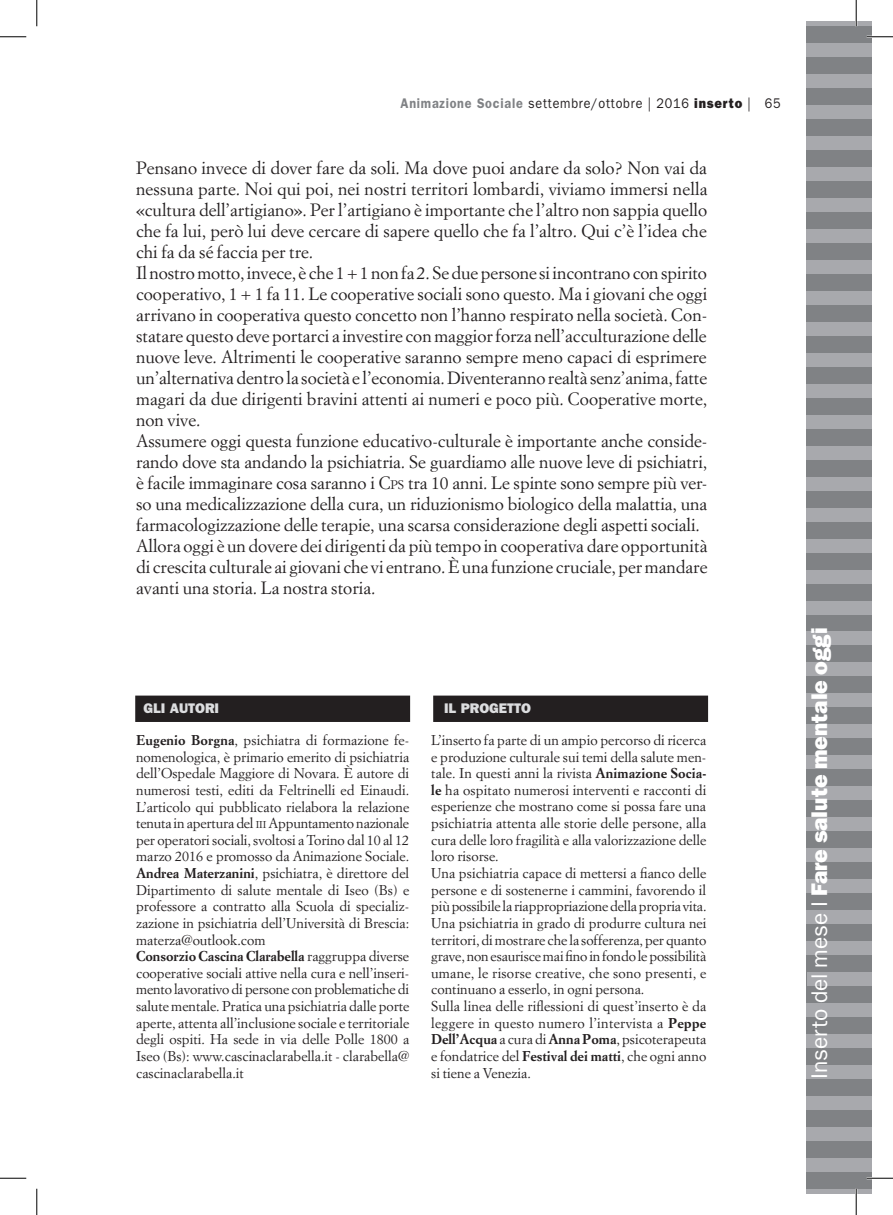
<style>
.page{position:relative;width:893px;height:1215px;background:#fff}
.page>*{position:absolute;margin:0;border:0;box-sizing:border-box;transform-origin:0 0}
.t1{font:22.75px "ITC Franklin Gothic Std Hvy";color:#fff}
.Testo_base{font:17.5px/21px "Simoncini Garamond Std";color:#231f20;text-align:justify}
.testo_note_finali{font:14px/16.6px "Simoncini Garamond Std";color:#231f20;text-align:justify}
.Testo_base-2{font:14px/16.6px "Simoncini Garamond";color:#231f20;text-align:justify}
.t2{font:14px "ITC Franklin Gothic Std";letter-spacing:.06em;color:#231f20;scale:.9 1}
.t3{font:14px "ITC Franklin Gothic Std Hvy";color:#dcdddf}
.s1{font-weight:600;color:#808285}
.s2{font-family:"ITC Franklin Gothic Std Hvy"}
.s3{font-style:inherit}
.s4{font-size:12.25px}
.s5{font-weight:700}
.s6{font-size:9.8px}
.s7{font-family:"ITC Franklin Gothic Std"}
</style>
<div class="page">
<div style="left:806px;top:22px;width:64px;height:1171px;background:#808285"></div>
<hr style="left:806px;top:1189px;width:64px;height:4px;background:#a8a9ad">
<div style="left:806px;top:1158px;width:64px;height:14px;background:#a8a9ad"></div>
<div style="left:806px;top:1127px;width:64px;height:14px;background:#a8a9ad"></div>
<div style="left:806px;top:1096px;width:64px;height:14px;background:#a8a9ad"></div>
<div style="left:806px;top:724px;width:64px;height:14px;background:#a8a9ad"></div>
<div style="left:806px;top:384px;width:64px;height:13px;background:#a8a9ad"></div>
<div style="left:806px;top:1065px;width:64px;height:14px;background:#a8a9ad"></div>
<div style="left:806px;top:693px;width:64px;height:14px;background:#a8a9ad"></div>
<div style="left:806px;top:353px;width:64px;height:13px;background:#a8a9ad"></div>
<div style="left:806px;top:1034px;width:64px;height:14px;background:#a8a9ad"></div>
<div style="left:806px;top:662px;width:64px;height:14px;background:#a8a9ad"></div>
<div style="left:806px;top:322px;width:64px;height:13px;background:#a8a9ad"></div>
<div style="left:806px;top:1003px;width:64px;height:14px;background:#a8a9ad"></div>
<div style="left:807px;top:972px;width:63px;height:14px;background:#a8a9ad"></div>
<div style="left:806px;top:631px;width:64px;height:14px;background:#a8a9ad"></div>
<div style="left:806px;top:291px;width:64px;height:13px;background:#a8a9ad"></div>
<div style="left:806px;top:941px;width:64px;height:14px;background:#a8a9ad"></div>
<div style="left:806px;top:600px;width:64px;height:14px;background:#a8a9ad"></div>
<div style="left:806px;top:260px;width:64px;height:13px;background:#a8a9ad"></div>
<div style="left:806px;top:910px;width:64px;height:14px;background:#a8a9ad"></div>
<div style="left:806px;top:569px;width:64px;height:14px;background:#a8a9ad"></div>
<div style="left:806px;top:229px;width:64px;height:13px;background:#a8a9ad"></div>
<div style="left:806px;top:879px;width:64px;height:14px;background:#a8a9ad"></div>
<div style="left:806px;top:538px;width:64px;height:14px;background:#a8a9ad"></div>
<div style="left:806px;top:198px;width:64px;height:13px;background:#a8a9ad"></div>
<div style="left:806px;top:848px;width:64px;height:14px;background:#a8a9ad"></div>
<div style="left:806px;top:507px;width:64px;height:14px;background:#a8a9ad"></div>
<div style="left:806px;top:167px;width:64px;height:14px;background:#a8a9ad"></div>
<div style="left:806px;top:817px;width:64px;height:14px;background:#a8a9ad"></div>
<div style="left:806px;top:476px;width:64px;height:14px;background:#a8a9ad"></div>
<div style="left:806px;top:136px;width:64px;height:14px;background:#a8a9ad"></div>
<div style="left:806px;top:786px;width:64px;height:14px;background:#a8a9ad"></div>
<div style="left:806px;top:446px;width:64px;height:13px;background:#a8a9ad"></div>
<div style="left:806px;top:105px;width:64px;height:14px;background:#a8a9ad"></div>
<div style="left:806px;top:43px;width:64px;height:14px;background:#a8a9ad"></div>
<div style="left:806px;top:755px;width:64px;height:14px;background:#a8a9ad"></div>
<div style="left:806px;top:415px;width:64px;height:13px;background:#a8a9ad"></div>
<div style="left:806px;top:74px;width:64px;height:14px;background:#a8a9ad"></div>
<hr style="left:806px;top:22px;width:64px;height:4px;background:#a8a9ad">
<div style="left:136px;top:696px;width:273px;height:25px;background:#231f20"></div>
<div style="left:135px;top:695px;width:275px;height:27px;border:2px solid #231f20"></div>
<div style="left:434px;top:696px;width:272px;height:25px;background:#231f20"></div>
<div style="left:433px;top:695px;width:274px;height:27px;border:2px solid #231f20"></div>
<hr style="left:866px;top:36px;width:26px;height:2px;background:#fff">
<hr style="left:866px;top:1177px;width:26px;height:2px;background:#fff">
<hr style="left:854px;top:0;width:2px;height:26px;background:#fff">
<hr style="left:854px;top:1188px;width:2px;height:26px;background:#fff">
<svg style="left:0;top:36px;width:26px;height:1px"></svg>
<svg style="left:866px;top:36px;width:26px;height:1px"></svg>
<svg style="left:0;top:1177px;width:26px;height:1px"></svg>
<svg style="left:866px;top:1177px;width:26px;height:1px"></svg>
<svg style="left:36px;top:0;width:1px;height:26px"></svg>
<svg style="left:36px;top:1188px;width:1px;height:26px"></svg>
<svg style="left:855px;top:0;width:1px;height:26px"></svg>
<svg style="left:855px;top:1188px;width:1px;height:26px"></svg>
<p class="t2" style="left:400px;top:95px;width:390px"><span class="s1">Animazione Sociale</span> settembre/ottobre | 2016 <span class="s2">inserto</span> |</p>
<p class="t2" style="left:764px;top:95px;width:19px">65</p>
<p class="Testo_base" style="left:136px;top:157px;width:572px">Pensano invece di dover fare da soli. Ma dove puoi andare da solo? Non vai da nessuna parte. Noi qui poi, nei nostri territori lombardi, viviamo immersi nella «cultura dell’artigiano». Per l’artigiano è importante che l’altro non sappia quello che fa lui, però lui deve cercare di sapere quello che fa l’altro. Qui c’è l’idea che chi fa da sé faccia per tre.</p>
<p class="Testo_base" style="left:136px;top:262px;width:572px">Il nostro motto, invece, è che 1 + 1 non fa 2. Se due persone si incontrano con spirito cooperativo, 1 + 1 fa 11. Le cooperative sociali sono questo. Ma i giovani che oggi arrivano in cooperativa questo concetto non l’hanno respirato nella società. Con&shy;statare questo deve portarci a investire con maggior forza nell’acculturazione delle nuove leve. Altrimenti le cooperative saranno sempre meno capaci di esprimere un’alternativa dentro la società e l’economia. Diventeranno realtà senz’anima, fatte magari da due dirigenti bravini attenti ai numeri e poco più. Cooperative morte, non vive.</p>
<p class="Testo_base" style="left:136px;top:430px;width:572px">Assumere oggi questa funzione educativo-culturale è importante anche conside&shy;rando dove sta andando la psichiatria. Se guardiamo alle nuove leve di psichiatri, è facile immaginare cosa saranno i <span class="s3">C</span><span class="s4">ps</span> tra 10 anni. Le spinte sono sempre più ver&shy;so una medicalizzazione della cura, un riduzionismo biologico della malattia, una farmacologizzazione delle terapie, una scarsa considerazione degli aspetti sociali.</p>
<p class="Testo_base" style="left:136px;top:535px;width:572px">Allora oggi è un dovere dei dirigenti da più tempo in cooperativa dare opportunità di crescita culturale ai giovani che vi entrano. È una funzione cruciale, per mandare avanti una storia. La nostra storia.</p>
<p class="t3" style="left:143px;top:699px;width:77px">GLI AUTORI</p>
<p class="t3" style="left:444px;top:699px;width:88px">IL PROGETTO</p>
<p class="Testo_base-2" style="left:431px;top:731px;width:277px">L’inserto fa parte di un ampio percorso di ricerca e produzione culturale sui temi della salute men&shy;tale. In questi anni la rivista <span class="s5">Animazione Socia&shy;le</span> ha ospitato numerosi interventi e racconti di esperienze che mostrano come si possa fare una psichiatria attenta alle storie delle persone, alla cura delle loro fragilità e alla valorizzazione delle loro risorse.</p>
<p class="Testo_base-2" style="left:431px;top:864px;width:277px">Una psichiatria capace di mettersi a fianco delle persone e di sostenerne i cammini, favorendo il più possibile la riappropriazione della propria vita.<br>Una psichiatria in grado di produrre cultura nei territori, di mostrare che la sofferenza, per quanto grave, non esaurisce mai fino in fondo le possibilità umane, le risorse creative, che sono presenti, e continuano a esserlo, in ogni persona.</p>
<p class="Testo_base-2" style="left:431px;top:997px;width:276px">Sulla linea delle riflessioni di quest’inserto è da leggere in questo numero l’intervista a <span class="s5">Peppe Dell’Acqua</span> a cura di <span class="s5">Anna Poma</span>, psicoterapeuta e fondatrice del <span class="s5">Festival dei matti</span>, che ogni anno si tiene a Venezia.</p>
<p class="testo_note_finali" style="left:136px;top:731px;width:274px"><span class="s5">Eugenio Borgna</span>, psichiatra di formazione fe&shy;nomenologica, è primario emerito di psichiatria dell’Ospedale Maggiore di Novara. È autore di numerosi testi, editi da Feltrinelli ed Einaudi.<br>L’articolo qui pubblicato rielabora la relazione tenuta in apertura del <span class="s6">iii</span> Appuntamento nazionale per operatori sociali, svoltosi a Torino dal 10 al 12 marzo 2016 e promosso da Animazione Sociale.</p>
<p class="testo_note_finali" style="left:136px;top:864px;width:274px"><span class="s5">Andrea Materzanini</span>, psichiatra, è direttore del Dipartimento di salute mentale di Iseo (Bs) e professore a contratto alla Scuola di specializ&shy;zazione in psichiatria dell’Università di Brescia: materza@outlook.com</p>
<p class="testo_note_finali" style="left:136px;top:947px;width:274px"><span class="s5">Consorzio Cascina Clarabella</span> raggruppa diverse cooperative sociali attive nella cura e nell’inseri&shy;mento lavorativo di persone con problematiche di salute mentale. Pratica una psichiatria dalle porte aperte, attenta all’inclusione sociale e territoriale degli ospiti. Ha sede in via delle Polle 1800 a Iseo (Bs): www.cascinaclarabella.it - clarabella@ cascinaclarabella.it</p>
<h1 class="t1" style="left:805px;top:1078px;width:453px;rotate:-90deg"><span class="s7">Inserto del mese I</span> Fare salute mentale oggi</h1>
</div>
